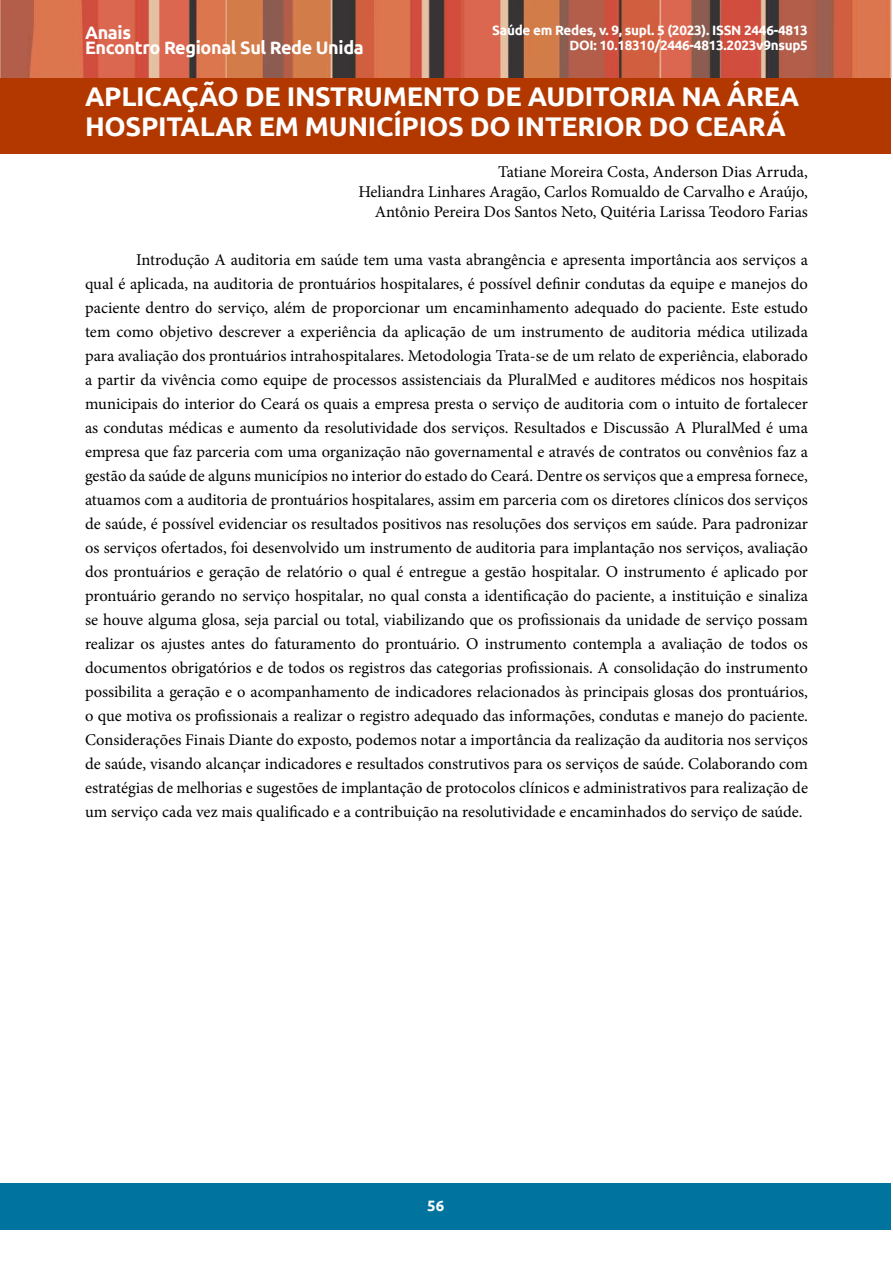
<style>
.page{position:relative;width:893px;height:1263px;background:#fff}
.page>*{position:absolute;margin:0;border:0;box-sizing:border-box;transform-origin:0 0}
.t1{font:700 27px/30px "Ubuntu";letter-spacing:-.01em;color:#fff}
.t2{font:700 18px/15px "Ubuntu";letter-spacing:-.02em;color:#fff}
.t3{font:16.5px/24px "Minion Pro";color:#000;text-align:right}
.t4{font:700 15px "Ubuntu";color:#fff}
.t5{font:700 13.5px/15px "Ubuntu";letter-spacing:-.02em;color:#fff;text-align:right}
</style>
<div class="page">
<div style="left:0;top:0;width:891px;height:153px;background:#b23800"></div>
<img style="left:0;top:0;width:891px;height:78px">
<div style="left:0;top:1183px;width:891px;height:47px;background:#00749f"></div>
<p class="t5" style="left:492px;top:23px;width:317px">Saúde em Redes, v. 9, supl. 5 (2023). ISSN 2446-4813<br>DOI: 10.18310/2446-4813.2023v9nsup5</p>
<p class="t2" style="left:85px;top:24px;width:280px">Anais<br>Encontro Regional Sul Rede Unida</p>
<h1 class="t1" style="left:85px;top:81px;width:716px">APLICAÇÃO DE INSTRUMENTO DE AUDITORIA NA ÁREA<br>HOSPITALAR EM MUNICÍPIOS DO INTERIOR DO CEARÁ</h1>
<p class="t3" style="left:358px;top:162px;width:451px;line-height:19.8px">Tatiane Moreira Costa, Anderson Dias Arruda,<br>Heliandra Linhares Aragão, Carlos Romualdo de Carvalho e Araújo,<br>Antônio Pereira Dos Santos Neto, Quitéria Larissa Teodoro Farias</p>
<p class="t3" style="left:85px;top:247px;width:724px;text-align:justify;text-indent:51px">Introdução A auditoria em saúde tem uma vasta abrangência e apresenta importância aos serviços a qual é aplicada, na auditoria de prontuários hospitalares, é possível definir condutas da equipe e manejos do paciente dentro do serviço, além de proporcionar um encaminhamento adequado do paciente. Este estudo tem como objetivo descrever a experiência da aplicação de um instrumento de auditoria médica utilizada para avaliação dos prontuários intrahospitalares. Metodologia Trata-se de um relato de experiência, elaborado a partir da vivência como equipe de processos assistenciais da PluralMed e auditores médicos nos hospitais municipais do interior do Ceará os quais a empresa presta o serviço de auditoria com o intuito de fortalecer as condutas médicas e aumento da resolutividade dos serviços. Resultados e Discussão A PluralMed é uma empresa que faz parceria com uma organização não governamental e através de contratos ou convênios faz a gestão da saúde de alguns municípios no interior do estado do Ceará. Dentre os serviços que a empresa fornece, atuamos com a auditoria de prontuários hospitalares, assim em parceria com os diretores clínicos dos serviços de saúde, é possível evidenciar os resultados positivos nas resoluções dos serviços em saúde. Para padronizar os serviços ofertados, foi desenvolvido um instrumento de auditoria para implantação nos serviços, avaliação dos prontuários e geração de relatório o qual é entregue a gestão hospitalar. O instrumento é aplicado por prontuário gerando no serviço hospitalar, no qual consta a identificação do paciente, a instituição e sinaliza se houve alguma glosa, seja parcial ou total, viabilizando que os profissionais da unidade de serviço possam realizar os ajustes antes do faturamento do prontuário. O instrumento contempla a avaliação de todos os documentos obrigatórios e de todos os registros das categorias profissionais. A consolidação do instrumento possibilita a geração e o acompanhamento de indicadores relacionados às principais glosas dos prontuários, o que motiva os profissionais a realizar o registro adequado das informações, condutas e manejo do paciente.<br>Considerações Finais Diante do exposto, podemos notar a importância da realização da auditoria nos serviços de saúde, visando alcançar indicadores e resultados construtivos para os serviços de saúde. Colaborando com estratégias de melhorias e sugestões de implantação de protocolos clínicos e administrativos para realização de um serviço cada vez mais qualificado e a contribuição na resolutividade e encaminhados do serviço de saúde.</p>
<p class="t4" style="left:427px;top:1197px;width:19px">56</p>
</div>
